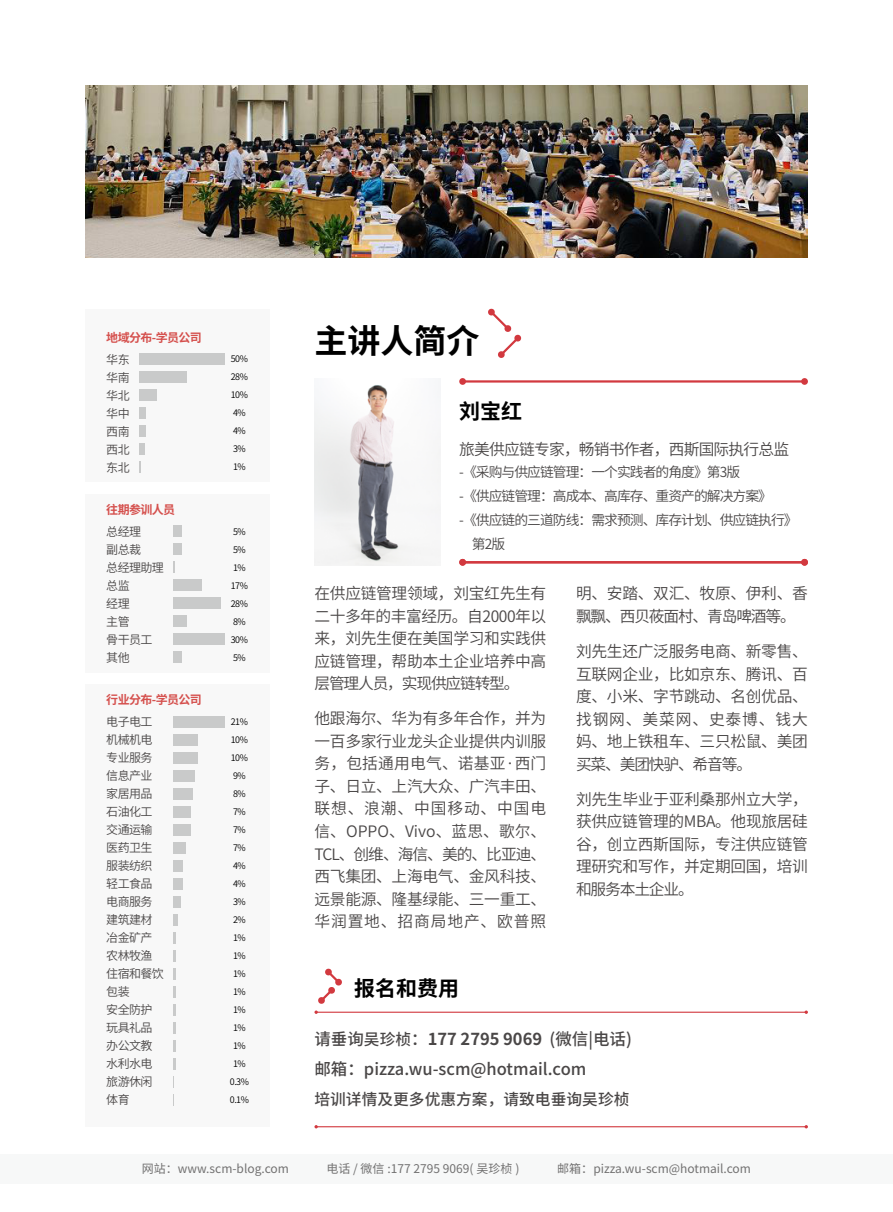
<style>
.page{position:relative;width:893px;height:1212px;background:#fff}
.page>*{position:absolute;margin:0;border:0;box-sizing:border-box;transform-origin:0 0}
.t1{font:700 33px "Source Han Sans CN";color:#000}
.t2{font:700 21px "Source Han Sans CN";color:#000}
.t3{font:500 16.5px/30px "Source Han Sans CN";color:#4a4747}
.t4{font:15.75px/22.5px "Source Han Sans CN";letter-spacing:-.02em;color:#4a4747;text-align:justify}
.t5{font:15.75px/22.5px "Source Han Sans CN";letter-spacing:-.075em;color:#4a4747}
.t6{font:15.75px "Source Han Sans CN";letter-spacing:-.05em;color:#4a4747}
.t7{font:500 15.75px "Source Han Sans CN";color:#4a4747}
.t8{font:13.8px "Source Han Sans CN";letter-spacing:-.07em;color:#4a4747}
.t9{font:12px/18px "Source Han Sans CN";letter-spacing:-.05em;color:#4a4747}
.t10{font:12px "Source Han Sans CN";color:#727171}
.t11{font:700 12px "Source Han Sans CN";letter-spacing:-.05em;color:#d5504d}
.t12{font:9px/18px "Source Han Sans CN";letter-spacing:-.05em;color:#000}
.s1{font-size:15.75px}
.s2{font-weight:700}
</style>
<div class="page">
<div style="left:0;top:1154px;width:893px;height:29px;background:#f7f8f8"></div>
<div style="left:85px;top:684px;width:184px;height:443px;background:#f8f8f8"></div>
<div style="left:85px;top:494px;width:184px;height:178px;background:#f8f8f8"></div>
<div style="left:85px;top:310px;width:184px;height:172px;background:#f8f8f8"></div>
<div style="left:139px;top:353px;width:85px;height:12px;background:#c9caca"></div>
<div style="left:139px;top:371px;width:48px;height:12px;background:#c9caca"></div>
<div style="left:139px;top:389px;width:17px;height:12px;background:#c9caca"></div>
<div style="left:139px;top:407px;width:7px;height:12px;background:#c9caca"></div>
<div style="left:139px;top:425px;width:7px;height:12px;background:#c9caca"></div>
<div style="left:139px;top:443px;width:5px;height:12px;background:#c9caca"></div>
<svg style="left:139px;top:461px;width:2px;height:12px"></svg>
<div style="left:173px;top:860px;width:10px;height:11px;background:#c9caca"></div>
<div style="left:173px;top:878px;width:10px;height:11px;background:#c9caca"></div>
<div style="left:173px;top:896px;width:7px;height:11px;background:#c9caca"></div>
<div style="left:173px;top:824px;width:17px;height:11px;background:#c9caca"></div>
<div style="left:173px;top:788px;width:20px;height:11px;background:#c9caca"></div>
<div style="left:173px;top:770px;width:22px;height:11px;background:#c9caca"></div>
<div style="left:173px;top:716px;width:51px;height:11px;background:#c9caca"></div>
<div style="left:173px;top:734px;width:24px;height:11px;background:#c9caca"></div>
<div style="left:173px;top:842px;width:12px;height:11px;background:#c9caca"></div>
<div style="left:173px;top:806px;width:17px;height:11px;background:#c9caca"></div>
<div style="left:173px;top:752px;width:24px;height:11px;background:#c9caca"></div>
<svg style="left:173px;top:932px;width:3px;height:11px"></svg>
<div style="left:173px;top:914px;width:5px;height:11px;background:#c9caca"></div>
<svg style="left:173px;top:950px;width:3px;height:11px"></svg>
<svg style="left:173px;top:968px;width:3px;height:11px"></svg>
<svg style="left:173px;top:986px;width:3px;height:11px"></svg>
<svg style="left:173px;top:1004px;width:3px;height:11px"></svg>
<svg style="left:173px;top:1022px;width:3px;height:11px"></svg>
<svg style="left:173px;top:1040px;width:3px;height:11px"></svg>
<svg style="left:173px;top:1058px;width:3px;height:12px"></svg>
<svg style="left:173px;top:1076px;width:1px;height:12px"></svg>
<svg style="left:173px;top:1094px;width:1px;height:12px"></svg>
<div style="left:173px;top:633px;width:51px;height:12px;background:#c9caca"></div>
<div style="left:173px;top:597px;width:48px;height:12px;background:#c9caca"></div>
<div style="left:173px;top:579px;width:29px;height:12px;background:#c9caca"></div>
<div style="left:173px;top:525px;width:9px;height:12px;background:#c9caca"></div>
<div style="left:173px;top:543px;width:9px;height:12px;background:#c9caca"></div>
<div style="left:173px;top:651px;width:9px;height:12px;background:#c9caca"></div>
<div style="left:173px;top:615px;width:14px;height:12px;background:#c9caca"></div>
<svg style="left:173px;top:561px;width:2px;height:12px"></svg>
<img style="left:314px;top:385px;width:126px;height:181px">
<hr style="left:463px;top:380px;width:341px;height:3px;background:#d2393f">
<div style="left:459px;top:378px;width:7px;height:7px;background:#d2393f;border-radius:50%"></div>
<div style="left:801px;top:378px;width:7px;height:7px;background:#d2393f;border-radius:50%"></div>
<svg style="left:488px;top:308px;width:33px;height:50px"></svg>
<svg style="left:318px;top:968px;width:24px;height:36px"></svg>
<hr style="left:316px;top:1012px;width:490px;height:1px;background:#d2393f">
<svg style="left:314px;top:1010px;width:4px;height:4px"></svg>
<svg style="left:804px;top:1010px;width:4px;height:4px"></svg>
<img style="left:85px;top:85px;width:723px;height:173px">
<hr style="left:463px;top:561px;width:341px;height:2px;background:#d2393f">
<div style="left:459px;top:559px;width:7px;height:7px;background:#d2393f;border-radius:50%"></div>
<div style="left:801px;top:559px;width:7px;height:7px;background:#d2393f;border-radius:50%"></div>
<hr style="left:316px;top:1126px;width:490px;height:1px;background:#d2393f">
<p class="t11" style="left:106px;top:330px;width:97px">地域分布-学员公司</p>
<p class="t9" style="left:106px;top:350px;width:25px;text-align:justify">华东华南华北华中西南西北东北</p>
<p class="t12" style="left:231px;top:350px;width:19px">50%<br>28%<br>10%<br>4%<br>4%<br>3%<br>1%</p>
<p class="t11" style="left:106px;top:503px;width:70px">往期参训人员</p>
<p class="t9" style="left:106px;top:523px;width:59px">总经理<br>副总裁<br>总经理助理总监<br>经理<br>主管<br>骨干员工其他</p>
<p class="t12" style="left:231px;top:523px;width:19px">5%<br>5%<br>1%<br>17%<br>28%<br>8%<br>30%<br>5%</p>
<p class="t11" style="left:106px;top:693px;width:97px">行业分布-学员公司</p>
<p class="t9" style="left:106px;top:713px;width:59px">电子电工机械机电专业服务信息产业家居用品石油化工交通运输医药卫生服装纺织轻工食品电商服务建筑建材冶金矿产农林牧渔住宿和餐饮包装<br>安全防护玩具礼品办公文教水利水电旅游休闲体育</p>
<p class="t12" style="left:230px;top:713px;width:21px;text-align:center">21%<br>10%<br>10%<br>9%<br>8%<br>7%<br>7%<br>7%<br>4%<br>4%<br>3%<br>2%<br>1%<br>1%<br>1%<br>1%<br>1%<br>1%<br>1%<br>1%<br>0.3%<br>0.1%</p>
<h1 class="t1" style="left:314px;top:322px;width:167px">主讲人简介</h1>
<h2 class="t2" style="left:459px;top:400px;width:64px">刘宝红</h2>
<p class="t6" style="left:459px;top:440px;width:331px">旅美供应链专家，畅销书作者，西斯国际执行总监</p>
<p class="t8" style="left:459px;top:464px;width:282px">-《采购与供应链管理：一个实践者的角度》第3版</p>
<p class="t8" style="left:459px;top:488px;width:314px">-《供应链管理：高成本、高库存、重资产的解决方案》</p>
<p class="t8" style="left:459px;top:512px;width:340px">-《供应链的三道防线：需求预测、库存计划、供应链执行》</p>
<p class="t8" style="left:472px;top:536px;width:35px">第2版</p>
<p class="t4" style="left:314px;top:582px;width:233px">在供应链管理领域，刘宝红先生有二十多年的丰富经历。自2000年以来，刘先生便在美国学习和实践供应链管理，帮助本土企业培养中高层管理人员，实现供应链转型。</p>
<p class="t4" style="left:314px;top:708px;width:233px">他跟海尔、华为有多年合作，并为一百多家行业龙头企业提供内训服务，包括通用电气、诺基亚·西门子、日立、上汽大众、广汽丰田、联想、浪潮、中国移动、中国电信、OPPO、Vivo、蓝思、歌尔、TCL、创维、海信、美的、比亚迪、西飞集团、上海电气、金风科技、远景能源、隆基绿能、三一重工、华润置地、招商局地产、欧普照</p>
<h2 class="t2" style="left:354px;top:976px;width:106px">报名和费用</h2>
<p class="t5" style="left:576px;top:582px;width:233px">明、安踏、双汇、牧原、伊利、香飘飘、西贝莜面村、青岛啤酒等。</p>
<p class="t4" style="left:576px;top:640px;width:233px">刘先生还广泛服务电商、新零售、互联网企业，比如京东、腾讯、百度、小米、字节跳动、名创优品、找钢网、美菜网、史泰博、钱大妈、地上铁租车、三只松鼠、美团买菜、美团快驴、希音等。</p>
<p class="t4" style="left:576px;top:788px;width:233px">刘先生毕业于亚利桑那州立大学，获供应链管理的MBA。他现旅居硅谷，创立西斯国际，专注供应链管理研究和写作，并定期回国，培训和服务本土企业。</p>
<p class="t3" style="left:314px;top:1025px;width:319px">请垂询<span class="s1">吴珍桢</span>：<span class="s2">177 2795 9069</span> (微信|电话)邮箱：pizza.wu-scm@hotmail.com</p>
<p class="t7" style="left:314px;top:1090px;width:317px">培训详情及更多优惠方案，请致电垂询吴珍桢</p>
<p class="t10" style="left:142px;top:1162px;width:148px">网站：www.scm-blog.com</p>
<p class="t10" style="left:326px;top:1162px;width:195px">电话 / 微信 :177 2795 9069( 吴珍桢 )</p>
<p class="t10" style="left:557px;top:1162px;width:195px">邮箱：pizza.wu-scm@hotmail.com</p>
</div>
